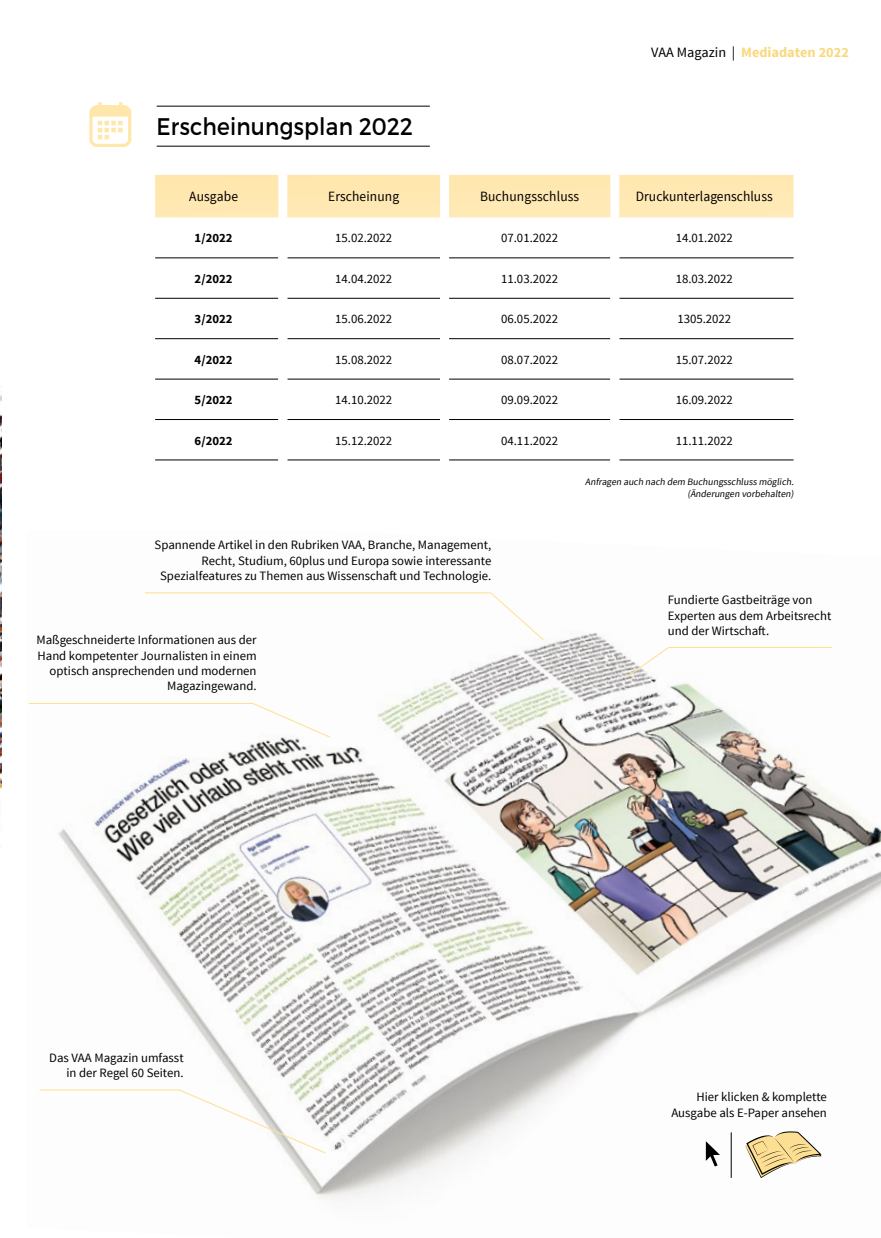
<style>
.page{position:relative;width:881px;height:1238px;background:#fff}
.page>*{position:absolute;margin:0;border:0;box-sizing:border-box;transform-origin:0 0}
.t1{font:24px "Montserrat";letter-spacing:.01em;color:#000;scale:.9 1}
.t2{font:700 14.25px "Source Sans Pro";color:#fad87e}
.t3{font:14.1px "Source Sans Pro";letter-spacing:.01em;color:#000;scale:.95 1}
.t4{font:12.75px/15.3px "Source Sans Pro";color:#000;text-align:right}
.t5{font:700 12.75px "Source Sans Pro";color:#000}
.t6{font:9.75px/11.7px "Source Sans Pro";color:#000;text-align:right}
.s1{font-weight:400;color:#000}
</style>
<div class="page">
<img style="left:0;top:395px;width:1px;height:420px">
<div style="left:155px;top:175px;width:638px;height:42px;background:#ffe8b2"></div>
<hr style="left:155px;top:257px;width:123px;height:1px;background:#000">
<hr style="left:287px;top:257px;width:153px;height:1px;background:#000">
<hr style="left:449px;top:257px;width:161px;height:1px;background:#000">
<hr style="left:619px;top:257px;width:174px;height:1px;background:#000">
<hr style="left:155px;top:298px;width:123px;height:1px;background:#000">
<hr style="left:287px;top:298px;width:153px;height:1px;background:#000">
<hr style="left:449px;top:298px;width:161px;height:1px;background:#000">
<hr style="left:619px;top:298px;width:174px;height:1px;background:#000">
<hr style="left:155px;top:338px;width:123px;height:1px;background:#000">
<hr style="left:287px;top:338px;width:153px;height:1px;background:#000">
<hr style="left:449px;top:338px;width:161px;height:1px;background:#000">
<hr style="left:619px;top:338px;width:174px;height:1px;background:#000">
<hr style="left:155px;top:379px;width:123px;height:1px;background:#000">
<hr style="left:287px;top:379px;width:153px;height:1px;background:#000">
<hr style="left:449px;top:379px;width:161px;height:1px;background:#000">
<hr style="left:619px;top:379px;width:174px;height:1px;background:#000">
<hr style="left:155px;top:419px;width:123px;height:1px;background:#000">
<hr style="left:287px;top:419px;width:153px;height:1px;background:#000">
<hr style="left:449px;top:419px;width:161px;height:1px;background:#000">
<hr style="left:619px;top:419px;width:174px;height:1px;background:#000">
<hr style="left:155px;top:459px;width:123px;height:1px;background:#000">
<hr style="left:287px;top:459px;width:153px;height:1px;background:#000">
<hr style="left:449px;top:459px;width:161px;height:1px;background:#000">
<hr style="left:619px;top:459px;width:174px;height:1px;background:#000">
<div style="left:278px;top:175px;width:9px;height:42px;background:#fff"></div>
<div style="left:440px;top:175px;width:9px;height:42px;background:#fff"></div>
<div style="left:610px;top:175px;width:9px;height:42px;background:#fff"></div>
<svg style="left:89px;top:102px;width:42px;height:45px"></svg>
<hr style="left:157px;top:146px;width:272px;height:1px;background:#000">
<hr style="left:157px;top:106px;width:272px;height:1px;background:#000">
<img style="left:58px;top:632px;width:822px;height:567px">
<svg style="left:144px;top:592px;width:400px;height:49px"></svg>
<svg style="left:28px;top:702px;width:303px;height:36px"></svg>
<svg style="left:625px;top:646px;width:207px;height:32px"></svg>
<svg style="left:39px;top:1088px;width:287px;height:66px"></svg>
<hr style="left:730px;top:1132px;width:1px;height:45px;background:#000">
<svg style="left:705px;top:1141px;width:14px;height:25px"></svg>
<svg style="left:745px;top:1131px;width:76px;height:46px"></svg>
<h1 class="t1" style="left:156px;top:112px;width:286px">Erscheinungsplan 2022</h1>
<p class="t2" style="left:651px;top:44px;width:199px"><span class="s1">VAA Magazin |</span> Mediadaten 2022</p>
<p class="t3" style="left:189px;top:188px;width:53px">Ausgabe</p>
<p class="t3" style="left:328px;top:188px;width:76px">Erscheinung</p>
<p class="t3" style="left:480px;top:188px;width:106px">Buchungsschluss</p>
<p class="t3" style="left:635px;top:188px;width:145px">Druckunterlagenschluss</p>
<p class="t5" style="left:194px;top:230px;width:39px">1/2022</p>
<p class="t4" style="left:335px;top:231px;width:59px">15.02.2022</p>
<p class="t4" style="left:501px;top:231px;width:59px">07.01.2022</p>
<p class="t4" style="left:675px;top:231px;width:59px">14.01.2022</p>
<p class="t5" style="left:194px;top:270px;width:39px">2/2022</p>
<p class="t4" style="left:335px;top:271px;width:59px">14.04.2022</p>
<p class="t4" style="left:501px;top:271px;width:59px">11.03.2022</p>
<p class="t4" style="left:675px;top:271px;width:59px">18.03.2022</p>
<p class="t5" style="left:194px;top:311px;width:39px">3/2022</p>
<p class="t4" style="left:335px;top:311px;width:59px">15.06.2022</p>
<p class="t4" style="left:501px;top:311px;width:59px">06.05.2022</p>
<p class="t4" style="left:677px;top:311px;width:55px">1305.2022</p>
<p class="t5" style="left:194px;top:351px;width:39px">4/2022</p>
<p class="t4" style="left:335px;top:352px;width:59px">15.08.2022</p>
<p class="t4" style="left:501px;top:352px;width:59px">08.07.2022</p>
<p class="t4" style="left:675px;top:352px;width:59px">15.07.2022</p>
<p class="t5" style="left:194px;top:391px;width:39px">5/2022</p>
<p class="t4" style="left:335px;top:392px;width:59px">14.10.2022</p>
<p class="t4" style="left:501px;top:392px;width:59px">09.09.2022</p>
<p class="t4" style="left:675px;top:392px;width:59px">16.09.2022</p>
<p class="t5" style="left:194px;top:432px;width:39px">6/2022</p>
<p class="t4" style="left:335px;top:433px;width:59px">15.12.2022</p>
<p class="t4" style="left:501px;top:433px;width:59px">04.11.2022</p>
<p class="t4" style="left:675px;top:433px;width:59px">11.11.2022</p>
<p class="t6" style="left:585px;top:476px;width:212px">Anfragen auch nach dem Buchungsschluss möglich. (Änderungen vorbehalten)</p>
<p class="t4" style="left:154px;top:538px;width:338px">Spannende Artikel in den Rubriken VAA, Branche, Management,<br>Recht, Studium, 60plus und Europa sowie interessante<br>Spezialfeatures zu Themen aus Wissenschaft und Technologie.</p>
<p class="t4" style="left:36px;top:632px;width:221px">Maßgeschneiderte Informationen aus der Hand kompetenter Journalisten in einem optisch ansprechenden und modernen Magazingewand.</p>
<p class="t4" style="left:49px;top:1050px;width:136px">Das VAA Magazin umfasst in der Regel 60 Seiten.</p>
<p class="t4" style="left:667px;top:592px;width:165px;text-align:left">Fundierte Gastbeiträge von<br>Experten aus dem Arbeitsrecht und der Wirtschaft.</p>
<p class="t4" style="left:671px;top:1088px;width:157px;line-height:16.5px">Hier klicken &amp; komplette<br>Ausgabe als E-Paper ansehen</p>
</div>
